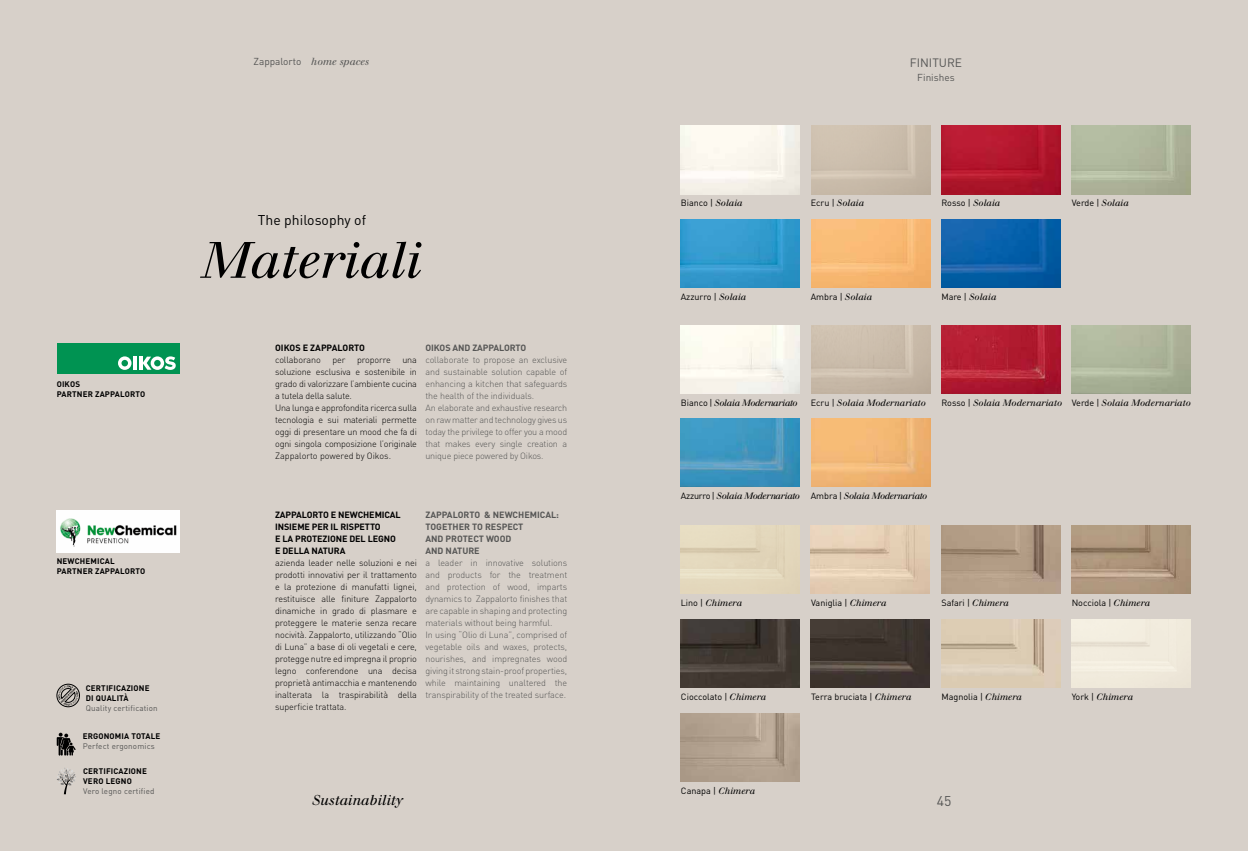
<style>
.page{position:relative;width:1248px;height:851px;background:#fff}
.page>*{position:absolute;margin:0;border:0;box-sizing:border-box;transform-origin:0 0}
.t1{font:italic 50px "Walbaum";color:#000}
.t2{font:14px "DIN";color:#000}
.t3{font:italic 14px "Walbaum";color:#000}
.t4{font:14px "DIN";color:#565655}
.t5{font:12px "DIN";color:#565655}
.t6{font:10px "DIN";color:#565655}
.t7{font:300 9px/12px "DIN";letter-spacing:-.02em;color:#000}
.t8{font:300 9px/12px "DIN";letter-spacing:-.01em;color:#565655}
.t9{font:9px "DIN";color:#000}
.t10{font:italic 9px "Walbaum";color:#000}
.t11{font:700 9px/12px "DIN";letter-spacing:-.01em;color:#000}
.t12{font:700 9px/12px "DIN";color:#565655}
.t13{font:italic 9px "Walbaum";letter-spacing:-.035em;color:#000}
.t14{font:700 8px/10px "DIN";letter-spacing:.02em;color:#000}
.t15{font:8px "DIN";letter-spacing:.02em;color:#565655}
.s1{font-family:"Walbaum";font-style:italic}
.s2{font-family:"DIN";font-style:normal}
</style>
<div class="page">
<div style="left:0;top:0;width:1247px;height:850px;background:#d7d0c9"></div>
<svg style="left:57px;top:768px;width:19px;height:26px"></svg>
<svg style="left:57px;top:683px;width:23px;height:24px"></svg>
<svg style="left:57px;top:732px;width:19px;height:23px"></svg>
<img style="left:57px;top:510px;width:123px;height:42px">
<div style="left:57px;top:343px;width:123px;height:30px;background:#009352"></div>
<svg style="left:118px;top:356px;width:13px;height:14px"></svg>
<hr style="left:133px;top:356px;width:4px;height:13px;background:#fff">
<svg style="left:139px;top:356px;width:37px;height:14px"></svg>
<img style="left:680px;top:126px;width:119px;height:68px">
<img style="left:941px;top:126px;width:119px;height:68px">
<img style="left:1071px;top:126px;width:119px;height:68px">
<img style="left:680px;top:219px;width:119px;height:68px">
<img style="left:811px;top:219px;width:119px;height:68px">
<img style="left:941px;top:219px;width:119px;height:68px">
<img style="left:680px;top:325px;width:119px;height:68px">
<img style="left:811px;top:325px;width:119px;height:68px">
<img style="left:941px;top:325px;width:119px;height:68px">
<img style="left:680px;top:418px;width:119px;height:68px">
<img style="left:811px;top:418px;width:119px;height:68px">
<img style="left:680px;top:525px;width:119px;height:68px">
<img style="left:810px;top:525px;width:119px;height:68px">
<img style="left:941px;top:525px;width:119px;height:68px">
<img style="left:1071px;top:525px;width:119px;height:68px">
<img style="left:680px;top:619px;width:119px;height:68px">
<img style="left:810px;top:619px;width:119px;height:68px">
<img style="left:941px;top:619px;width:119px;height:68px">
<div style="left:1071px;top:619px;width:119px;height:68px;background:#f1ebdd"></div>
<img style="left:680px;top:713px;width:119px;height:68px">
<p class="t6" style="left:253px;top:55px;width:117px">Zappalorto <span class="s1">home spaces</span></p>
<p class="t14" style="left:57px;top:378px;width:90px">OIKOS<br>PARTNER ZAPPALORTO</p>
<p class="t14" style="left:57px;top:555px;width:90px">NEWCHEMICAL<br>PARTNER ZAPPALORTO</p>
<p class="t14" style="left:86px;top:682px;width:65px">CERTIFICAZIONE<br>DI QUALITÀ</p>
<p class="t15" style="left:86px;top:702px;width:73px">Quality certification</p>
<p class="t14" style="left:83px;top:731px;width:79px">ERGONOMIA TOTALE</p>
<p class="t15" style="left:83px;top:741px;width:74px">Perfect ergonomics</p>
<p class="t14" style="left:83px;top:765px;width:65px">CERTIFICAZIONE<br>VERO LEGNO</p>
<p class="t15" style="left:83px;top:786px;width:73px">Vero legno certified</p>
<h2 class="t2" style="left:258px;top:211px;width:110px">The philosophy of</h2>
<h1 class="t1" style="left:202px;top:230px;width:221px">Materiali</h1>
<p class="t11" style="left:275px;top:341px;width:91px">OIKOS E ZAPPALORTO</p>
<p class="t7" style="left:275px;top:353px;width:47px">collaborano</p>
<p class="t7" style="left:332px;top:353px;width:15px">per</p>
<p class="t7" style="left:357px;top:353px;width:35px">proporre</p>
<p class="t7" style="left:275px;top:353px;width:143px;text-indent:127px">una soluzione esclusiva e sostenibile in grado di valorizzare l’ambiente cucina a tutela della salute.<br>Una lunga e approfondita ricerca sulla tecnologia e sui materiali permette oggi di presentare un mood che fa di ogni singola composizione l’originale<br>Zappalorto powered by Oikos.</p>
<p class="t12" style="left:425px;top:341px;width:102px">OIKOS AND ZAPPALORTO</p>
<p class="t8" style="left:425px;top:353px;width:143px">collaborate to propose an exclusive and sustainable solution capable of enhancing a kitchen that safeguards the health of the individuals.<br>An elaborate and exhaustive research on raw matter and technology gives us today the privilege to offer you a mood that makes every single creation a unique piece powered by Oikos.</p>
<p class="t11" style="left:275px;top:508px;width:127px">ZAPPALORTO E NEWCHEMICAL<br>INSIEME PER IL RISPETTO<br>E LA PROTEZIONE DEL LEGNO<br>E DELLA NATURA</p>
<p class="t7" style="left:275px;top:556px;width:143px;text-align:justify">azienda leader nelle soluzioni e nei prodotti innovativi per il trattamento e la protezione di manufatti lignei, restituisce alle finiture Zappalorto dinamiche in grado di plasmare e proteggere le materie senza recare nocività. Zappalorto, utilizzando “Olio di Luna” a base di oli vegetali e cere, protegge nutre ed impregna il proprio legno conferendone una decisa proprietà antimacchia e mantenendo inalterata la traspirabilità della superficie trattata.</p>
<p class="t12" style="left:425px;top:508px;width:135px">ZAPPALORTO &amp; NEWCHEMICAL:<br>TOGETHER TO RESPECT<br>AND PROTECT WOOD<br>AND NATURE</p>
<p class="t8" style="left:425px;top:556px;width:143px">a leader in innovative solutions and products for the treatment and protection of wood, imparts dynamics to Zappalorto finishes that are capable in shaping and protecting materials without being harmful.<br>In using “Olio di Luna”, comprised of vegetable oils and waxes, protects, nourishes, and impregnates wood giving it strong stain-proof properties, while maintaining unaltered the transpirability of the treated surface.</p>
<h2 class="t3" style="left:312px;top:791px;width:93px">Sustainability</h2>
<h3 class="t5" style="left:909px;top:55px;width:54px">FINITURE</h3>
<p class="t6" style="left:917px;top:71px;width:39px">Finishes</p>
<p class="t9" style="left:680px;top:197px;width:63px">Bianco | <span class="s1">Solaia</span></p>
<p class="t10" style="left:810px;top:198px;width:55px"><span class="s2">Ecru |</span> Solaia</p>
<p class="t9" style="left:941px;top:197px;width:60px">Rosso | <span class="s1">Solaia</span></p>
<p class="t9" style="left:1071px;top:197px;width:59px">Verde | <span class="s1">Solaia</span></p>
<p class="t9" style="left:680px;top:291px;width:67px">Azzurro | <span class="s1">Solaia</span></p>
<p class="t9" style="left:810px;top:291px;width:63px">Ambra | <span class="s1">Solaia</span></p>
<p class="t10" style="left:941px;top:291px;width:57px"><span class="s2">Mare |</span> Solaia</p>
<p class="t13" style="left:680px;top:397px;width:118px"><span class="s2">Bianco |</span> Solaia Modernariato</p>
<p class="t10" style="left:810px;top:397px;width:117px"><span class="s2">Ecru |</span> Solaia Modernariato</p>
<p class="t10" style="left:941px;top:397px;width:251px"><span class="s2">Rosso |</span> Solaia Modernariato <span class="s2">Verde |</span> Solaia Modernariato</p>
<p class="t13" style="left:680px;top:490px;width:248px"><span class="s2">Azzurro |</span> Solaia Modernariato <span class="s2">Ambra |</span> Solaia Modernariato</p>
<p class="t10" style="left:680px;top:597px;width:63px"><span class="s2">Lino |</span> Chimera</p>
<p class="t9" style="left:811px;top:596px;width:77px">Vaniglia | <span class="s1">Chimera</span></p>
<p class="t9" style="left:941px;top:597px;width:69px">Safari | <span class="s1">Chimera</span></p>
<p class="t9" style="left:1071px;top:597px;width:80px">Nocciola | <span class="s1">Chimera</span></p>
<p class="t9" style="left:681px;top:691px;width:87px">Cioccolato | <span class="s1">Chimera</span></p>
<p class="t9" style="left:811px;top:691px;width:102px">Terra bruciata | <span class="s1">Chimera</span></p>
<p class="t9" style="left:941px;top:691px;width:82px">Magnolia | <span class="s1">Chimera</span></p>
<p class="t10" style="left:1071px;top:691px;width:63px"><span class="s2">York |</span> Chimera</p>
<p class="t9" style="left:681px;top:785px;width:76px">Canapa | <span class="s1">Chimera</span></p>
<h2 class="t4" style="left:936px;top:791px;width:16px">45</h2>
</div>
